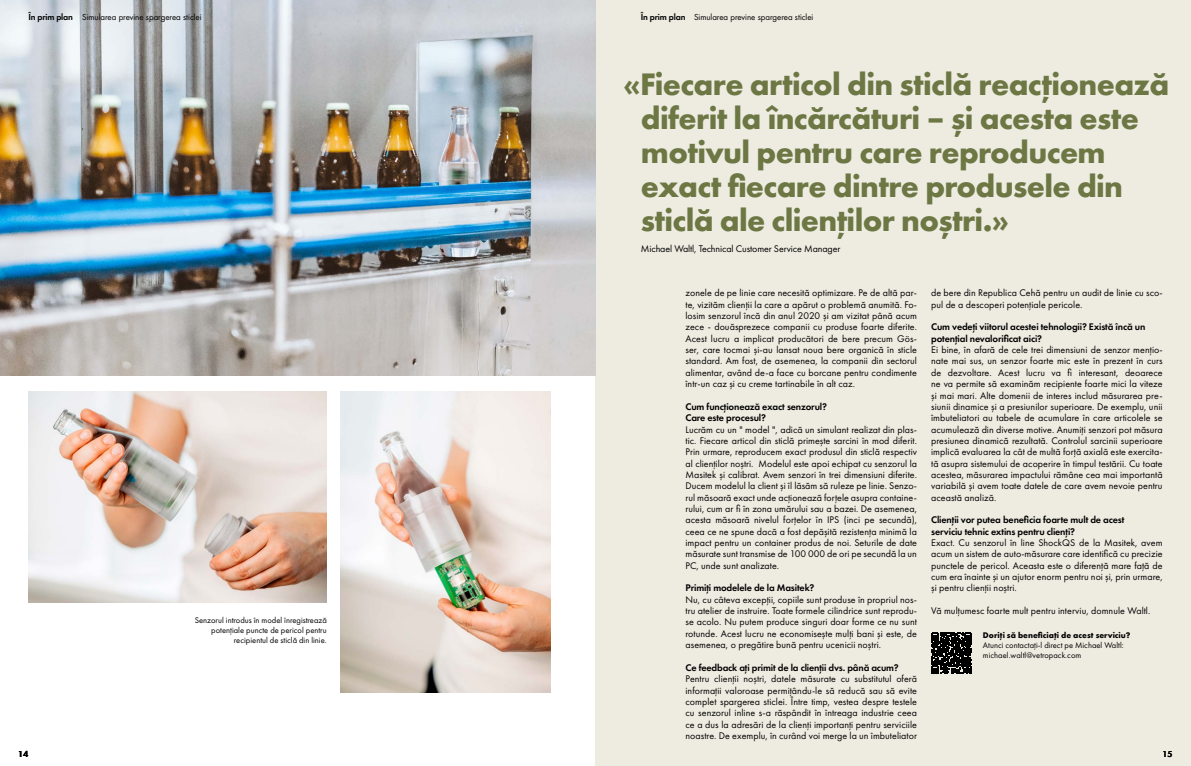
<style>
.page{position:relative;width:1191px;height:766px;background:#fff}
.page>*{position:absolute;margin:0;border:0;box-sizing:border-box;transform-origin:0 0}
.t1{font:700 32.2px/34px "Futura PT";letter-spacing:-.02em;color:#6c7744}
.t2{font:10px/11.3px "Futura PT";letter-spacing:.005em;color:#000;text-align:justify}
.t3{font:600 10px/11.3px "Futura PT";letter-spacing:-.015em;color:#000}
.t4{font:9px "Futura Boo";color:#000}
.t5{font:9px "Futura Dem";color:#000}
.t6{font:8.5px/10px "Futura PT";color:#000}
.t7{font:700 8.5px "Futura PT";color:#000}
.s1{font-family:"Futura Dem"}
</style>
<div class="page">
<div style="left:595px;top:0;width:596px;height:765px;background:#eeece1"></div>
<img style="left:0;top:0;width:595px;height:375px">
<img style="left:341px;top:391px;width:209px;height:301px">
<img style="left:28px;top:391px;width:299px;height:211px">
<svg style="left:931px;top:632px;width:41px;height:41px"></svg>
<p class="t4" style="left:28px;top:11px;width:175px"><span class="s1">În prim plan</span> Simularea previne spargerea sticlei</p>
<p class="t4" style="left:641px;top:11px;width:174px"><span class="s1">În prim plan</span> Simularea previne spargerea sticlei</p>
<p class="t6" style="left:195px;top:615px;width:134px;text-align:right">Senzorul introdus în model înregistrează potențiale puncte de pericol pentru recipientul de sticlă din linie.</p>
<h1 class="t1" style="left:641px;top:66px;width:530px;text-indent:-17px">«Fiecare articol din sticlă reacționează diferit la încărcături – și acesta este motivul pentru care reproducem exact fiecare dintre produsele din sticlă ale clienților noștri.»</h1>
<p class="t2" style="left:641px;top:242px;width:201px">Michael Waltl, Technical Customer Service Manager</p>
<p class="t2" style="left:685px;top:287px;width:233px">zonele de pe linie care necesită optimizare. Pe de altă par&shy;te, vizităm clienții la care a apărut o problemă anumită. Fo&shy;losim senzorul încă din anul 2020 și am vizitat până acum zece - douăsprezece companii cu produse foarte diferite.<br>Acest lucru a implicat producători de bere precum Gös&shy;ser, care tocmai și-au lansat noua bere organică în sticle standard. Am fost, de asemenea, la companii din sectorul alimentar, având de-a face cu borcane pentru condimente într-un caz și cu creme tartinabile în alt caz.</p>
<p class="t3" style="left:685px;top:400px;width:143px">Cum funcționează exact senzorul?<br>Care este procesul?</p>
<p class="t2" style="left:685px;top:423px;width:233px">Lucrăm cu un " model ", adică un simulant realizat din plas&shy;tic. Fiecare articol din sticlă primește sarcini în mod diferit.<br>Prin urmare, reproducem exact produsul din sticlă respectiv al clienților noștri. Modelul este apoi echipat cu senzorul la Masitek și calibrat. Avem senzori în trei dimensiuni diferite.<br>Ducem modelul la client și îl lăsăm să ruleze pe linie. Senzo&shy;rul măsoară exact unde acționează forțele asupra containe&shy;rului, cum ar fi în zona umărului sau a bazei. De asemenea, acesta măsoară nivelul forțelor în IPS (inci pe secundă), ceea ce ne spune dacă a fost depășită rezistența minimă la impact pentru un container produs de noi. Seturile de date măsurate sunt transmise de 100 000 de ori pe secundă la un PC, unde sunt analizate.</p>
<p class="t3" style="left:685px;top:582px;width:130px">Primiți modelele de la Masitek?</p>
<p class="t2" style="left:685px;top:593px;width:233px">Nu, cu câteva excepții, copiile sunt produse în propriul nos&shy;tru atelier de instruire. Toate formele cilindrice sunt reprodu&shy;se acolo. Nu putem produce singuri doar forme ce nu sunt rotunde. Acest lucru ne economisește mulți bani și este, de asemenea, o pregătire bună pentru ucenicii noștri.</p>
<p class="t3" style="left:685px;top:661px;width:215px">Ce feedback ați primit de la clienții dvs. până acum?</p>
<p class="t2" style="left:685px;top:673px;width:233px">Pentru clienții noștri, datele măsurate cu substitutul oferă informații valoroase permițându-le să reducă sau să evite complet spargerea sticlei. Între timp, vestea despre testele cu senzorul inline s-a răspândit în întreaga industrie ceea ce a dus la adresări de la clienți importanți pentru serviciile noastre. De exemplu, în curând voi merge la un îmbuteliator</p>
<p class="t2" style="left:931px;top:287px;width:233px">de bere din Republica Cehă pentru un audit de linie cu sco&shy;pul de a descoperi potențiale pericole.</p>
<p class="t3" style="left:931px;top:321px;width:216px">Cum vedeți viitorul acestei tehnologii? Există încă un potențial nevalorificat aici?</p>
<p class="t2" style="left:931px;top:344px;width:233px">Ei bine, în afară de cele trei dimensiuni de senzor mențio&shy;nate mai sus, un senzor foarte mic este în prezent în curs de dezvoltare. Acest lucru va fi interesant, deoarece ne va permite să examinăm recipiente foarte mici la viteze și mai mari. Alte domenii de interes includ măsurarea pre&shy;siunii dinamice și a presiunilor superioare. De exemplu, unii îmbuteliatori au tabele de acumulare în care articolele se acumulează din diverse motive. Anumiți senzori pot măsura presiunea dinamică rezultată. Controlul sarcinii superioare implică evaluarea la cât de multă forță axială este exercita&shy;tă asupra sistemului de acoperire în timpul testării. Cu toate acestea, măsurarea impactului rămâne cea mai importantă variabilă și avem toate datele de care avem nevoie pentru această analiză.</p>
<p class="t3" style="left:931px;top:514px;width:195px">Clienții vor putea beneficia foarte mult de acest serviciu tehnic extins pentru clienți?</p>
<p class="t2" style="left:931px;top:537px;width:233px">Exact. Cu senzorul în line ShockQS de la Masitek, avem acum un sistem de auto-măsurare care identifică cu precizie punctele de pericol. Aceasta este o diferență mare față de cum era înainte și un ajutor enorm pentru noi și, prin urmare, și pentru clienții noștri.</p>
<p class="t2" style="left:931px;top:605px;width:221px">Vă mulțumesc foarte mult pentru interviu, domnule Waltl.</p>
<p class="t7" style="left:983px;top:629px;width:149px">Doriți să beneficiați de acest serviciu?</p>
<p class="t6" style="left:983px;top:640px;width:142px">Atunci contactați-l direct pe Michael Waltl: michael.waltl@vetropack.com</p>
<p class="t5" style="left:18px;top:748px;width:12px">14</p>
<p class="t5" style="left:1162px;top:748px;width:12px">15</p>
</div>
